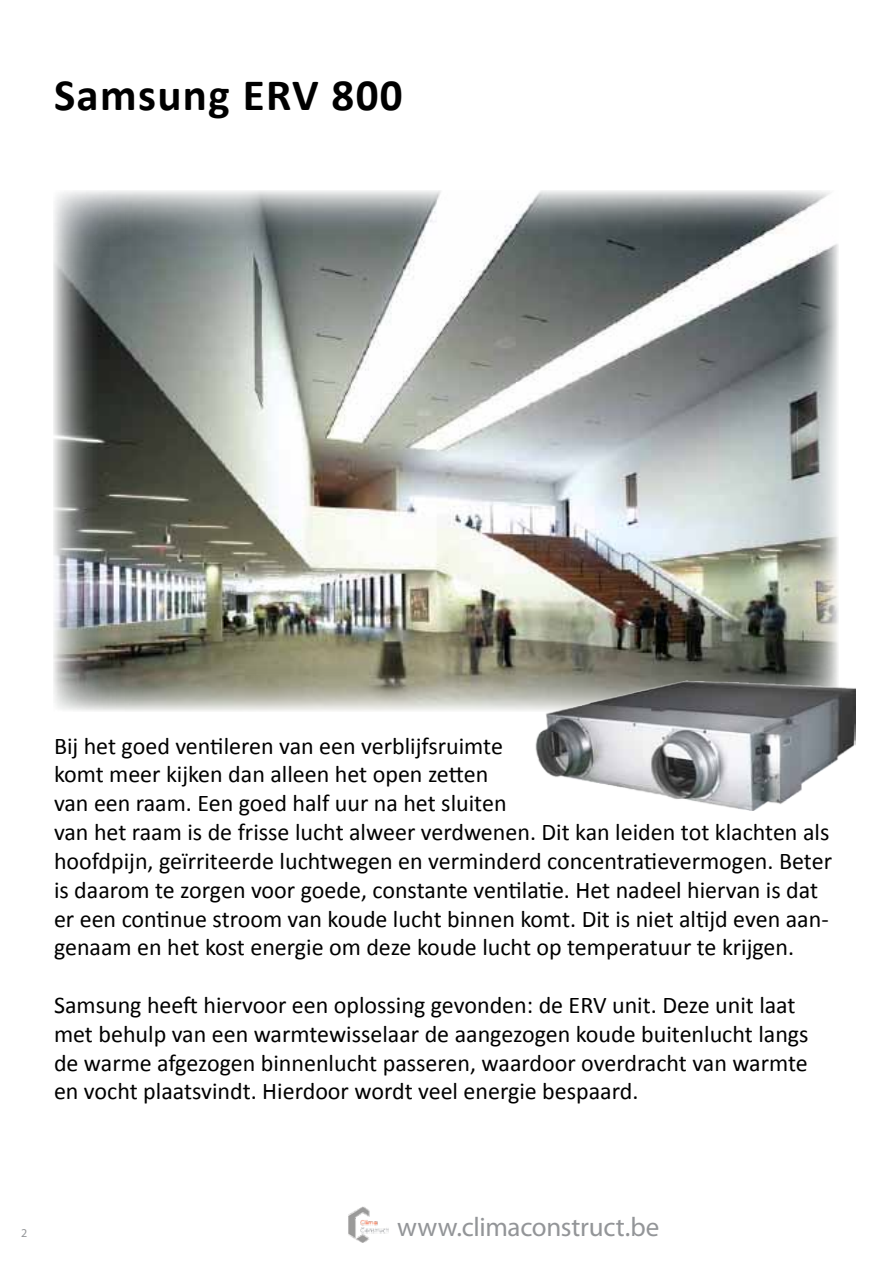
<style>
.page{position:relative;width:893px;height:1263px;background:#fff}
.page>*{position:absolute;margin:0;border:0;box-sizing:border-box;transform-origin:0 0}
.t1{font:700 45px "Calibri";letter-spacing:.03em;color:#000}
.t2{font:27px "Myriad Pro";letter-spacing:-.01em;color:#939598}
.t3{font:24px/28.8px "Calibri";color:#000}
.t4{font:12px "Myriad Pro";color:#939598}
</style>
<div class="page">
<img style="left:53px;top:190px;width:785px;height:521px">
<img style="left:530px;top:680px;width:325px;height:130px">
<img style="left:348px;top:1206px;width:41px;height:36px">
<h1 class="t1" style="left:54px;top:63px;width:350px">Samsung ERV 800</h1>
<p class="t3" style="left:54px;top:731px;width:779px">Bij het goed ventileren van een verblijfsruimte<br>komt meer kijken dan alleen het open zetten<br>van een raam. Een goed half uur na het sluiten<br>van het raam is de frisse lucht alweer verdwenen. Dit kan leiden tot klachten als hoofdpijn, geïrriteerde luchtwegen en verminderd concentratievermogen. Beter is daarom te zorgen voor goede, constante ventilatie. Het nadeel hiervan is dat er een continue stroom van koude lucht binnen komt. Dit is niet altijd even aan&shy;genaam en het kost energie om deze koude lucht op temperatuur te krijgen.</p>
<p class="t3" style="left:54px;top:990px;width:756px">Samsung heeft hiervoor een oplossing gevonden: de ERV unit. Deze unit laat met behulp van een warmtewisselaar de aangezogen koude buitenlucht langs de warme afgezogen binnenlucht passeren, waardoor overdracht van warmte en vocht plaatsvindt. Hierdoor wordt veel energie bespaard.</p>
<p class="t4" style="left:21px;top:1226px;width:8px">2</p>
<p class="t2" style="left:397px;top:1211px;width:264px">www.climaconstruct.be</p>
</div>
